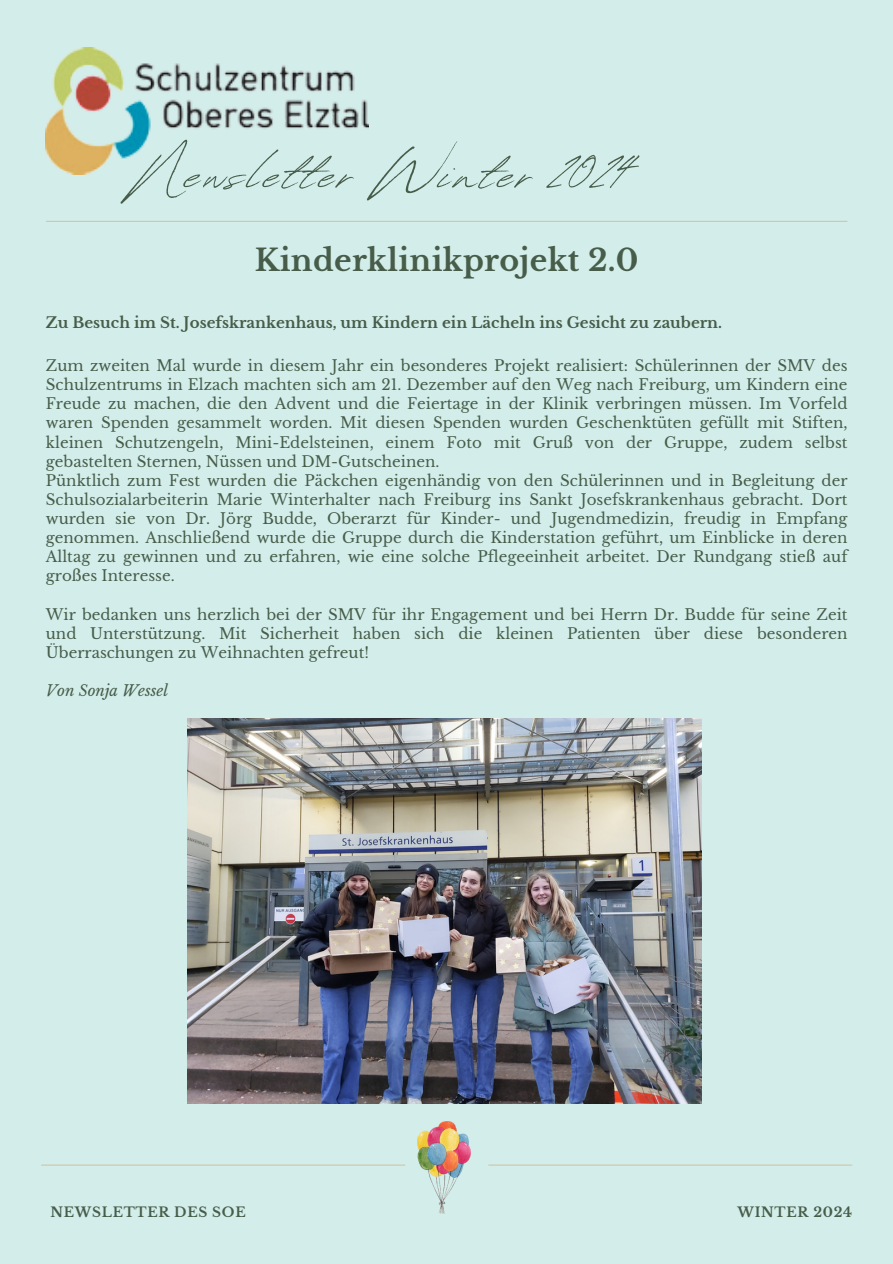
<style>
.page{position:relative;width:893px;height:1264px;background:#fff}
.page>*{position:absolute;margin:0;border:0;box-sizing:border-box;transform-origin:0 0}
.t1{font:75px "Revive 80 Signature";letter-spacing:.05em;color:#475d4a}
.t2{font:700 30px "Libre Baskerville";letter-spacing:.01em;color:#475d4a}
.t3{font:15px/19px "Libre Baskerville";color:#475d4a}
.t4{font:700 15px "Libre Baskerville";color:#475d4a}
.t5{font:italic 15px "Libre Baskerville";color:#475d4a}
.t6{font:700 13.5px "Libre Baskerville";letter-spacing:.05em;color:#475d4a}
</style>
<div class="page">
<div style="left:0;top:0;width:892px;height:1263px;background:#d3edea"></div>
<hr style="left:46px;top:221px;width:800px;height:1px;background:#d1c6a6">
<hr style="left:41px;top:1164px;width:364px;height:1px;background:#d1c6a6">
<hr style="left:488px;top:1164px;width:364px;height:1px;background:#d1c6a6">
<img style="left:46px;top:48px;width:323px;height:127px">
<img style="left:418px;top:1121px;width:52px;height:92px">
<img style="left:187px;top:719px;width:514px;height:384px">
<p class="t1" style="left:135px;top:117px;width:494px">Newsletter Winter 2024</p>
<p class="t2" style="left:255px;top:242px;width:385px">Kinderklinikprojekt 2.0</p>
<h3 class="t4" style="left:46px;top:313px;width:677px">Zu Besuch im St. Josefskrankenhaus, um Kindern ein Lächeln ins Gesicht zu zaubern.</h3>
<h4 class="t3" style="left:46px;top:356px;width:803px">Zum zweiten Mal wurde in diesem Jahr ein besonderes Projekt realisiert: Schülerinnen der SMV des Schulzentrums in Elzach machten sich am 21. Dezember auf den Weg nach Freiburg, um Kindern eine Freude zu machen, die den Advent und die Feiertage in der Klinik verbringen müssen. Im Vorfeld waren Spenden gesammelt worden. Mit diesen Spenden wurden Geschenktüten gefüllt mit Stiften, kleinen Schutzengeln, Mini-Edelsteinen, einem Foto mit Gruß von der Gruppe, zudem selbst gebastelten Sternen, Nüssen und DM-Gutscheinen.<br>Pünktlich zum Fest wurden die Päckchen eigenhändig von den Schülerinnen und in Begleitung der Schulsozialarbeiterin Marie Winterhalter nach Freiburg ins Sankt Josefskrankenhaus gebracht. Dort wurden sie von Dr. Jörg Budde, Oberarzt für Kinder- und Jugendmedizin, freudig in Empfang genommen. Anschließend wurde die Gruppe durch die Kinderstation geführt, um Einblicke in deren Alltag zu gewinnen und zu erfahren, wie eine solche Pflegeeinheit arbeitet. Der Rundgang stieß auf großes Interesse.</h4>
<h4 class="t3" style="left:46px;top:605px;width:803px;text-align:justify">Wir bedanken uns herzlich bei der SMV für ihr Engagement und bei Herrn Dr. Budde für seine Zeit und Unterstützung. Mit Sicherheit haben sich die kleinen Patienten über diese besonderen Überraschungen zu Weihnachten gefreut!</h4>
<h4 class="t5" style="left:46px;top:681px;width:124px">Von Sonja Wessel</h4>
<p class="t6" style="left:51px;top:1203px;width:196px">NEWSLETTER DES SOE</p>
<p class="t6" style="left:737px;top:1203px;width:116px">WINTER 2024</p>
</div>
